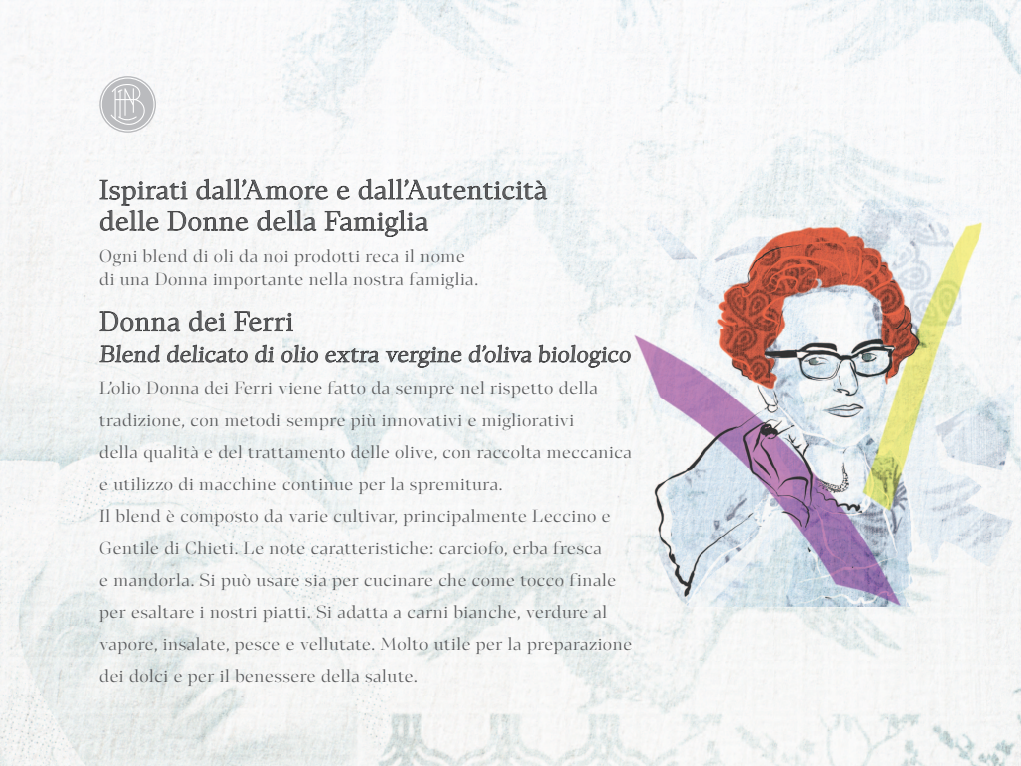
<style>
.page{position:relative;width:1021px;height:766px;background:#fff}
.page>*{position:absolute;margin:0;border:0;box-sizing:border-box;transform-origin:0 0}
.t1{font:26px/31.2px "Teramo Po Bk";letter-spacing:.03em;color:#57585a}
.t2{font:22px "Teramo Po Bk";color:#57585a}
.t3{font:17px/32px "Teramo Po Bk";letter-spacing:.03em;color:#57585a}
</style>
<div class="page">
<img style="left:0;top:0;width:985px;height:139px">
<img style="left:985px;top:0;width:35px;height:278px">
<img style="left:0;top:139px;width:704px;height:70px">
<img style="left:704px;top:139px;width:281px;height:53px">
<img style="left:0;top:209px;width:633px;height:556px">
<img style="left:1013px;top:278px;width:7px;height:279px">
<img style="left:985px;top:558px;width:35px;height:207px">
<img style="left:633px;top:606px;width:352px;height:159px">
<img style="left:632px;top:192px;width:381px;height:414px">
<svg style="left:99px;top:178px;width:448px;height:59px"></svg>
<svg style="left:99px;top:310px;width:280px;height:53px"></svg>
<svg style="left:385px;top:333px;width:77px;height:35px"></svg>
<svg style="left:468px;top:344px;width:64px;height:19px"></svg>
<svg style="left:538px;top:344px;width:93px;height:24px"></svg>
<svg style="left:99px;top:76px;width:57px;height:57px"></svg>
<svg style="left:101px;top:77px;width:53px;height:54px"></svg>
<h1 class="t1" style="left:99px;top:173px;width:449px">Ispirati dall’Amore e dall’Autenticità delle Donne della Famiglia</h1>
<p class="t3" style="left:99px;top:244px;width:380px;line-height:23px">Ogni blend di oli da noi prodotti reca il nome di una Donna importante nella nostra famiglia.</p>
<h1 class="t1" style="left:99px;top:304px;width:195px">Donna dei Ferri</h1>
<p class="t2" style="left:99px;top:338px;width:535px">Blend delicato di olio extra vergine d’oliva biologico</p>
<p class="t3" style="left:99px;top:371px;width:534px">L’olio Donna dei Ferri viene fatto da sempre nel rispetto della tradizione, con metodi sempre più innovativi e migliorativi<br>della qualità e del trattamento delle olive, con raccolta meccanica e utilizzo di macchine continue per la spremitura.<br>Il blend è composto da varie cultivar, principalmente Leccino e Gentile di Chieti. Le note caratteristiche: carciofo, erba fresca<br>e mandorla. Si può usare sia per cucinare che come tocco finale per esaltare i nostri piatti. Si adatta a carni bianche, verdure al vapore, insalate, pesce e vellutate. Molto utile per la preparazione dei dolci e per il benessere della salute.</p>
</div>
